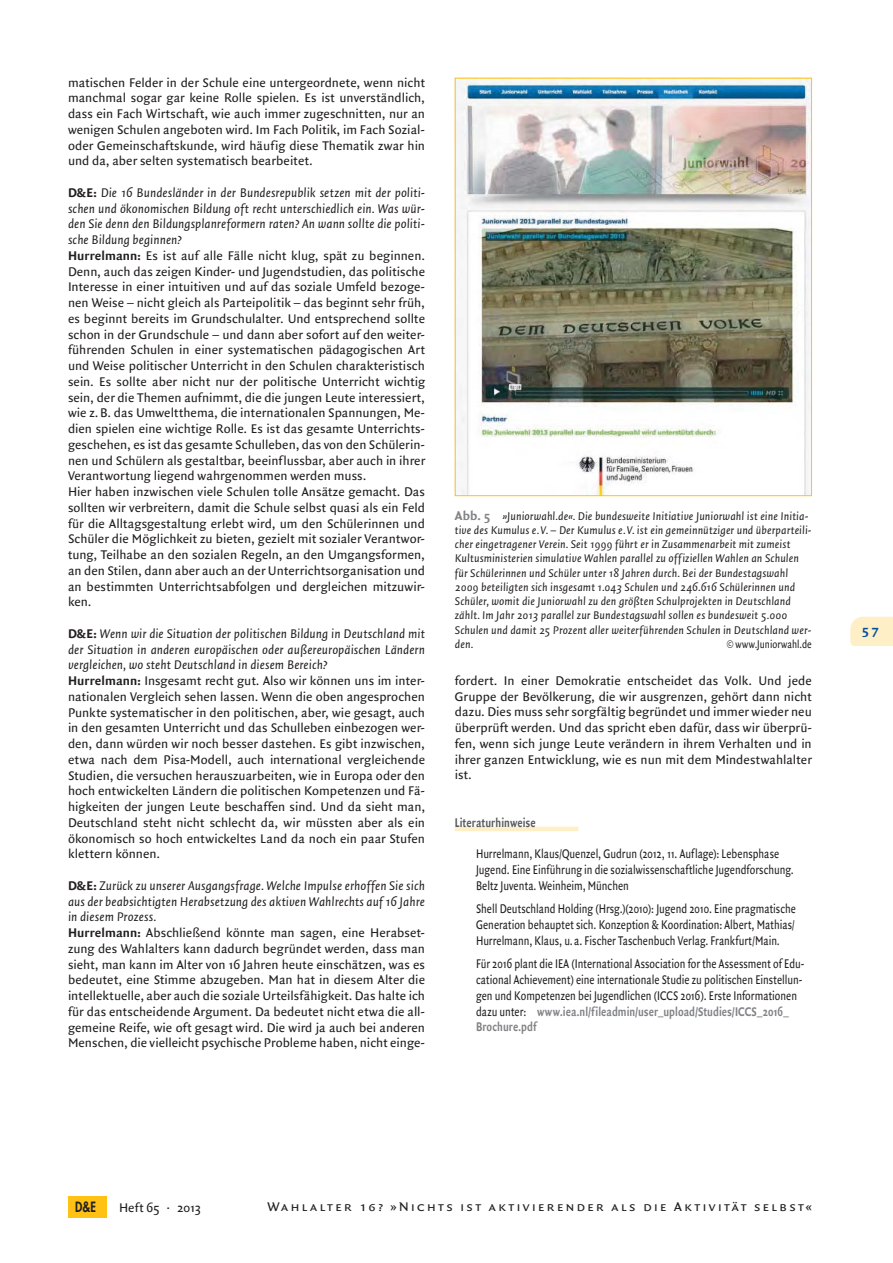
<style>
.page{position:relative;width:893px;height:1263px;background:#fff}
.page>*{position:absolute;margin:0;border:0;box-sizing:border-box;transform-origin:0 0}
.t1{font:800 13.8px "Futura";color:#231f20;scale:.82 1}
.t2{font:13.5px/15.8px "Quadraat Sans";color:#231f20}
.t3{font:13.5px/15.8px "Quadraat Sans";color:#231f20;scale:.8 1}
.t4{font:13.5px "Quadraat Sans Caps";letter-spacing:.14em;color:#231f20;scale:1.1 1}
.t5{font:700 13.5px "Quadraat Sans";letter-spacing:.005em;color:#58595b;scale:.8 1}
.t6{font:700 13.5px "Quadraat Sans";color:#05509f;scale:1.1 1}
.t7{font:italic 12px/14.2px "Quadraat Sans";letter-spacing:.005em;color:#231f20}
.t8{font:12px "Quadraat Sans";letter-spacing:.005em;color:#231f20;scale:.8 1}
.s1{font-weight:700}
.s2{font-style:italic}
.s3{font-weight:700;font-style:normal;font-size:13.5px;color:#808285}
.s4{font-weight:700;color:#808285}
</style>
<div class="page">
<hr style="left:455px;top:827px;width:123px;height:4px;background:#ffefc7">
<img style="left:457px;top:80px;width:353px;height:414px">
<div style="left:455px;top:78px;width:357px;height:418px;border:1px solid #ffc214"></div>
<svg style="left:850px;top:617px;width:43px;height:29px"></svg>
<div style="left:68px;top:1197px;width:38px;height:21px;background:#ffc214"></div>
<p class="t2" style="left:68px;top:76px;width:359px;text-align:justify">matischen Felder in der Schule eine untergeordnete, wenn nicht manchmal sogar gar keine Rolle spielen. Es ist unverständlich, dass ein Fach Wirtschaft, wie auch immer zugeschnitten, nur an wenigen Schulen angeboten wird. Im Fach Politik, im Fach Sozial&shy;oder Gemeinschaftskunde, wird häufig diese Thematik zwar hin und da, aber selten systematisch bearbeitet.</p>
<p class="t2" style="left:68px;top:186px;width:359px"><span class="s1">D&amp;E:</span> <span class="s2">Die 16 Bundesländer in der Bundesrepublik setzen mit der politi&shy;schen und ökonomischen Bildung oft recht unterschiedlich ein. Was wür&shy;den Sie denn den Bildungsplanreformern raten? An wann sollte die politi&shy;sche Bildung beginnen?<br></span><span class="s1">Hurrelmann:</span> Es ist auf alle Fälle nicht klug, spät zu beginnen.<br>Denn, auch das zeigen Kinder- und Jugendstudien, das politische Interesse in einer intuitiven und auf das soziale Umfeld bezoge&shy;nen Weise – nicht gleich als Parteipolitik – das beginnt sehr früh, es beginnt bereits im Grundschulalter. Und entsprechend sollte schon in der Grundschule – und dann aber sofort auf den weiter&shy;führenden Schulen in einer systematischen pädagogischen Art und Weise politischer Unterricht in den Schulen charakteristisch sein. Es sollte aber nicht nur der politische Unterricht wichtig sein, der die Themen aufnimmt, die die jungen Leute interessiert, wie z. B. das Umweltthema, die internationalen Spannungen, Me&shy;dien spielen eine wichtige Rolle. Es ist das gesamte Unterrichts&shy;geschehen, es ist das gesamte Schulleben, das von den Schülerin&shy;nen und Schülern als gestaltbar, beeinflussbar, aber auch in ihrer Verantwortung liegend wahrgenommen werden muss.<br>Hier haben inzwischen viele Schulen tolle Ansätze gemacht. Das sollten wir verbreitern, damit die Schule selbst quasi als ein Feld für die Alltagsgestaltung erlebt wird, um den Schülerinnen und Schüler die Möglichkeit zu bieten, gezielt mit sozialer Verantwor&shy;tung, Teilhabe an den sozialen Regeln, an den Umgangsformen, an den Stilen, dann aber auch an der Unterrichtsorganisation und an bestimmten Unterrichtsabfolgen und dergleichen mitzuwir&shy;ken.</p>
<p class="t2" style="left:68px;top:627px;width:359px"><span class="s1">D&amp;E:</span> <span class="s2">Wenn wir die Situation der politischen Bildung in Deutschland mit der Situation in anderen europäischen oder außereuropäischen Ländern vergleichen, wo steht Deutschland in diesem Bereich?<br></span><span class="s1">Hurrelmann:</span> Insgesamt recht gut. Also wir können uns im inter&shy;nationalen Vergleich sehen lassen. Wenn die oben angesprochen Punkte systematischer in den politischen, aber, wie gesagt, auch in den gesamten Unterricht und das Schulleben einbezogen wer&shy;den, dann würden wir noch besser dastehen. Es gibt inzwischen, etwa nach dem Pisa-Modell, auch international vergleichende Studien, die versuchen herauszuarbeiten, wie in Europa oder den hoch entwickelten Ländern die politischen Kompetenzen und Fä&shy;higkeiten der jungen Leute beschaffen sind. Und da sieht man, Deutschland steht nicht schlecht da, wir müssten aber als ein ökonomisch so hoch entwickeltes Land da noch ein paar Stufen klettern können.</p>
<p class="t2" style="left:68px;top:879px;width:359px"><span class="s1">D&amp;E:</span> <span class="s2">Zurück zu unserer Ausgangsfrage. Welche Impulse erhoffen Sie sich aus der beabsichtigten Herabsetzung des aktiven Wahlrechts auf 16 Jahre in diesem Prozess.<br></span><span class="s1">Hurrelmann:</span> Abschließend könnte man sagen, eine Herabset&shy;zung des Wahlalters kann dadurch begründet werden, dass man sieht, man kann im Alter von 16 Jahren heute einschätzen, was es bedeutet, eine Stimme abzugeben. Man hat in diesem Alter die intellektuelle, aber auch die soziale Urteilsfähigkeit. Das halte ich für das entscheidende Argument. Da bedeutet nicht etwa die all&shy;gemeine Reife, wie oft gesagt wird. Die wird ja auch bei anderen Menschen, die vielleicht psychische Probleme haben, nicht einge-</p>
<p class="t7" style="left:455px;top:510px;width:358px"><span class="s3">Abb. 5</span> »Juniorwahl.de«. Die bundesweite Initiative Juniorwahl ist eine Initia&shy;tive des Kumulus e. V. – Der Kumulus e. V. ist ein gemeinnütziger und überparteili&shy;cher eingetragener Verein. Seit 1999 führt er in Zusammenarbeit mit zumeist Kultusministerien simulative Wahlen parallel zu offiziellen Wahlen an Schulen für Schülerinnen und Schüler unter 18 Jahren durch. Bei der Bundestagswahl 2009 beteiligten sich insgesamt 1.043 Schulen und 246.616 Schülerinnen und Schüler, womit die Juniorwahl zu den größten Schulprojekten in Deutschland zählt. Im Jahr 2013 parallel zur Bundestagswahl sollen es bundesweit 5.000<br>Schulen und damit 25 Prozent aller weiterführenden Schulen in Deutschland wer&shy;den.</p>
<p class="t8" style="left:727px;top:639px;width:108px">© www.Juniorwahl.de</p>
<p class="t2" style="left:455px;top:674px;width:358px;text-align:justify">fordert. In einer Demokratie entscheidet das Volk. Und jede Gruppe der Bevölkerung, die wir ausgrenzen, gehört dann nicht dazu. Dies muss sehr sorgfältig begründet und immer wieder neu überprüft werden. Und das spricht eben dafür, dass wir überprü&shy;fen, wenn sich junge Leute verändern in ihrem Verhalten und in ihrer ganzen Entwicklung, wie es nun mit dem Mindestwahlalter ist.</p>
<p class="t5" style="left:455px;top:817px;width:103px">Literaturhinweise</p>
<p class="t3" style="left:476px;top:847px;width:399px">Hurrelmann, Klaus/Quenzel, Gudrun (2012, 11. Auflage): Lebensphase<br>Jugend. Eine Einführung in die sozialwissenschaftliche Jugendforschung.<br>Beltz Juventa. Weinheim, München</p>
<p class="t3" style="left:476px;top:902px;width:401px;text-align:justify">Shell Deutschland Holding (Hrsg.)(2010): Jugend 2010. Eine pragmatische Generation behauptet sich. Konzeption &amp; Koordination: Albert, Mathias/ Hurrelmann, Klaus, u. a. Fischer Taschenbuch Verlag. Frankfurt/Main.</p>
<p class="t3" style="left:476px;top:957px;width:412px">Für 2016 plant die IEA (International Association for the Assessment of Edu&shy;cational Achievement) eine internationale Studie zu politischen Einstellun&shy;gen und Kompetenzen bei Jugendlichen (ICCS 2016). Erste Informationen dazu unter: <span class="s4">www.iea.nl/fileadmin/user_upload/Studies/ICCS_2016_ Brochure.pdf</span></p>
<p class="t6" style="left:862px;top:625px;width:17px">57</p>
<p class="t1" style="left:75px;top:1201px;width:27px">D&amp;E</p>
<p class="t2" style="left:119px;top:1201px;width:84px">Heft 65 · 2013</p>
<p class="t4" style="left:267px;top:1199px;width:496px">Wahlalter 16? »Nichts ist aktivierender als die Aktivität selbst«</p>
</div>
